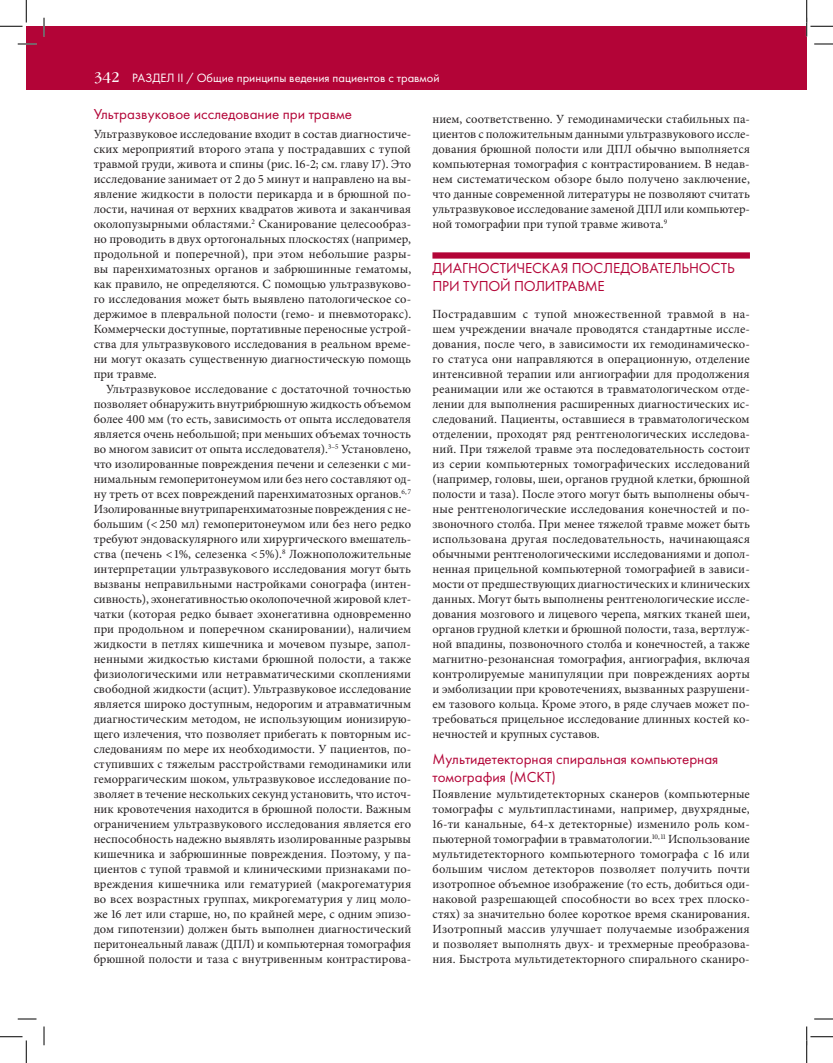
<style>
.page{position:relative;width:833px;height:1063px;background:#fff}
.page>*{position:absolute;margin:0;border:0;box-sizing:border-box;transform-origin:0 0}
.t1{font:15px/18px "Futura Book C";color:#b30437}
.t2{font:12.5px/15px "Minion Pro";color:#231f20;text-align:justify}
.t3{font:12.5px "Futura Book C";color:#fff}
.s1{font-family:"Garamond Book C";font-size:13.75px}
</style>
<div class="page">
<div style="left:26px;top:26px;width:780px;height:64px;background:#b30437"></div>
<div style="left:432px;top:252px;width:317px;height:6px;background:#b30437"></div>
<svg style="left:18px;top:43px;width:18px;height:2px"></svg>
<svg style="left:814px;top:43px;width:18px;height:2px"></svg>
<svg style="left:18px;top:1018px;width:18px;height:1px"></svg>
<svg style="left:814px;top:1018px;width:18px;height:1px"></svg>
<svg style="left:43px;top:18px;width:2px;height:18px"></svg>
<svg style="left:43px;top:1026px;width:2px;height:19px"></svg>
<svg style="left:0;top:0;width:27px;height:27px"></svg>
<svg style="left:0;top:1036px;width:27px;height:26px"></svg>
<svg style="left:805px;top:0;width:27px;height:36px"></svg>
<svg style="left:806px;top:1026px;width:26px;height:36px"></svg>
<p class="t3" style="left:94px;top:71px;width:347px"><span class="s1">342</span> раздел II / Общие принципы ведения пациентов с травмой</p>
<p class="t1" style="left:94px;top:105px;width:260px">Ультразвуковое исследование при травме</p>
<p class="t2" style="left:94px;top:126px;width:319px">Ультразвуковое исследование входит в состав диагностиче&shy;ских мероприятий второго этапа у пострадавших с тупой травмой груди, живота и спины (рис. 16-2; см. главу 17). Это исследование занимает от 2 до 5 минут и направлено на вы&shy;явление жидкости в полости перикарда и в брюшной по&shy;лости, начиная от верхних квадратов живота и заканчивая околопузырными областями.<sup>2</sup> Сканирование целесообраз&shy;но проводить в двух ортогональных плоскостях (например, продольной и поперечной), при этом небольшие разры&shy;вы паренхиматозных органов и забрюшинные гематомы, как правило, не определяются. С помощью ультразвуково&shy;го исследования может быть выявлено патологическое со&shy;держимое в плевральной полости (гемо- и пневмоторакс).<br>Коммерчески доступные, портативные переносные устрой&shy;ства для ультразвукового исследования в реальном време&shy;ни могут оказать существенную диагностическую помощь при травме.</p>
<p class="t2" style="left:94px;top:381px;width:319px;text-indent:13px">Ультразвуковое исследование с достаточной точностью позволяет обнаружить внутрибрюшную жидкость объемом более 400 мм (то есть, зависимость от опыта исследователя является очень небольшой; при меньших объемах точность во многом зависит от опыта исследователя).<sup>3–5</sup> Установлено, что изолированные повреждения печени и селезенки с ми&shy;нимальным гемоперитонеумом или без него составляют од&shy;ну треть от всех повреждений паренхиматозных органов.<sup>6,</sup> <sup>7<br></sup>Изолированные внутрипаренхиматозные повреждения с не&shy;большим (&lt;250 мл) гемоперитонеумом или без него редко требуют эндоваскулярного или хирургического вмешатель&shy;ства (печень &lt;1%, селезенка &lt;5%).<sup>8</sup> Ложноположительные интерпретации ультразвукового исследования могут быть вызваны неправильными настройками сонографа (интен&shy;сивность), эхонегативностью околопочечной жировой клет&shy;чатки (которая редко бывает эхонегативна одновременно при продольном и поперечном сканировании), наличием жидкости в петлях кишечника и мочевом пузыре, запол&shy;ненными жидкостью кистами брюшной полости, а также физиологическими или нетравматическими скоплениями свободной жидкости (асцит). Ультразвуковое исследование является широко доступным, недорогим и атравматичным диагностическим методом, не использующим ионизирую&shy;щего излечения, что позволяет прибегать к повторным ис&shy;следованиям по мере их необходимости. У пациентов, по&shy;ступивших с тяжелым расстройствами гемодинамики или геморрагическим шоком, ультразвуковое исследование по&shy;зволяет в течение нескольких секунд установить, что источ&shy;ник кровотечения находится в брюшной полости. Важным ограничением ультразвукового исследования является его неспособность надежно выявлять изолированные разрывы кишечника и забрюшинные повреждения. Поэтому, у па&shy;циентов с тупой травмой и клиническими признаками по&shy;вреждения кишечника или гематурией (макрогематурия во всех возрастных группах, микрогематурия у лиц моло&shy;же 16 лет или старше, но, по крайней мере, с одним эпизо&shy;дом гипотензии) должен быть выполнен диагностический перитонеальный лаваж (ДПЛ) и компьютерная томография брюшной полости и таза с внутривенным контрастирова-</p>
<p class="t2" style="left:432px;top:111px;width:319px">нием, соответственно. У гемодинамически стабильных па&shy;циентов с положительным данными ультразвукового иссле&shy;дования брюшной полости или ДПЛ обычно выполняется компьютерная томография с контрастированием. В недав&shy;нем систематическом обзоре было получено заключение, что данные современной литературы не позволяют считать ультразвуковое исследование заменой ДПЛ или компьютер&shy;ной томографии при тупой травме живота.<sup>9</sup></p>
<p class="t1" style="left:432px;top:259px;width:304px">Диагностическая посл едовател ьность при тупой пол итравме</p>
<p class="t2" style="left:432px;top:306px;width:319px">Пострадавшим с тупой множественной травмой в на&shy;шем учреждении вначале проводятся стандартные иссле&shy;дования, после чего, в зависимости их гемодинамическо&shy;го статуса они направляются в операционную, отделение интенсивной терапии или ангиографии для продолжения реанимации или же остаются в травматологическом отде&shy;лении для выполнения расширенных диагностических ис&shy;следований. Пациенты, оставшиеся в травматологическом отделении, проходят ряд рентгенологических исследова&shy;ний. При тяжелой травме эта последовательность состоит из серии компьютерных томографических исследований (например, головы, шеи, органов грудной клетки, брюшной полости и таза). После этого могут быть выполнены обыч&shy;ные рентгенологические исследования конечностей и по&shy;звоночного столба. При менее тяжелой травме может быть использована другая последовательность, начинающаяся обычными рентгенологическими исследованиями и допол&shy;ненная прицельной компьютерной томографией в зависи&shy;мости от предшествующих диагностических и клинических данных. Могут быть выполнены рентгенологические иссле&shy;дования мозгового и лицевого черепа, мягких тканей шеи, органов грудной клетки и брюшной полости, таза, вертлуж&shy;ной впадины, позвоночного столба и конечностей, а также магнитно-резонансная томография, ангиография, включая контролируемые манипуляции при повреждениях аорты и эмболизации при кровотечениях, вызванных разрушени&shy;ем тазового кольца. Кроме этого, в ряде случаев может по&shy;требоваться прицельное исследование длинных костей ко&shy;нечностей и крупных суставов.</p>
<p class="t1" style="left:432px;top:750px;width:287px">Мультидетекторная спиральная компьютерная томография (МСКТ</p>
<p class="t1" style="left:551px;top:768px;width:6px">)</p>
<p class="t2" style="left:432px;top:786px;width:319px">Появление мультидетекторных сканеров (компьютерные томографы с мультипластинами, например, двухрядные, 16‑ти канальные, 64‑х детекторные) изменило роль ком&shy;пьютерной томографии в травматологии.<sup>10,11</sup> Использование мультидетекторного компьютерного томографа с 16 или большим числом детекторов позволяет получить почти изотропное объемное изображение (то есть, добиться оди&shy;наковой разрешающей способности во всех трех плоско&shy;стях) за значительно более короткое время сканирования.<br>Изотропный массив улучшает получаемые изображения и позволяет выполнять двух- и трехмерные преобразова&shy;ния. Быстрота мультидетекторного спирального сканиро-</p>
</div>
